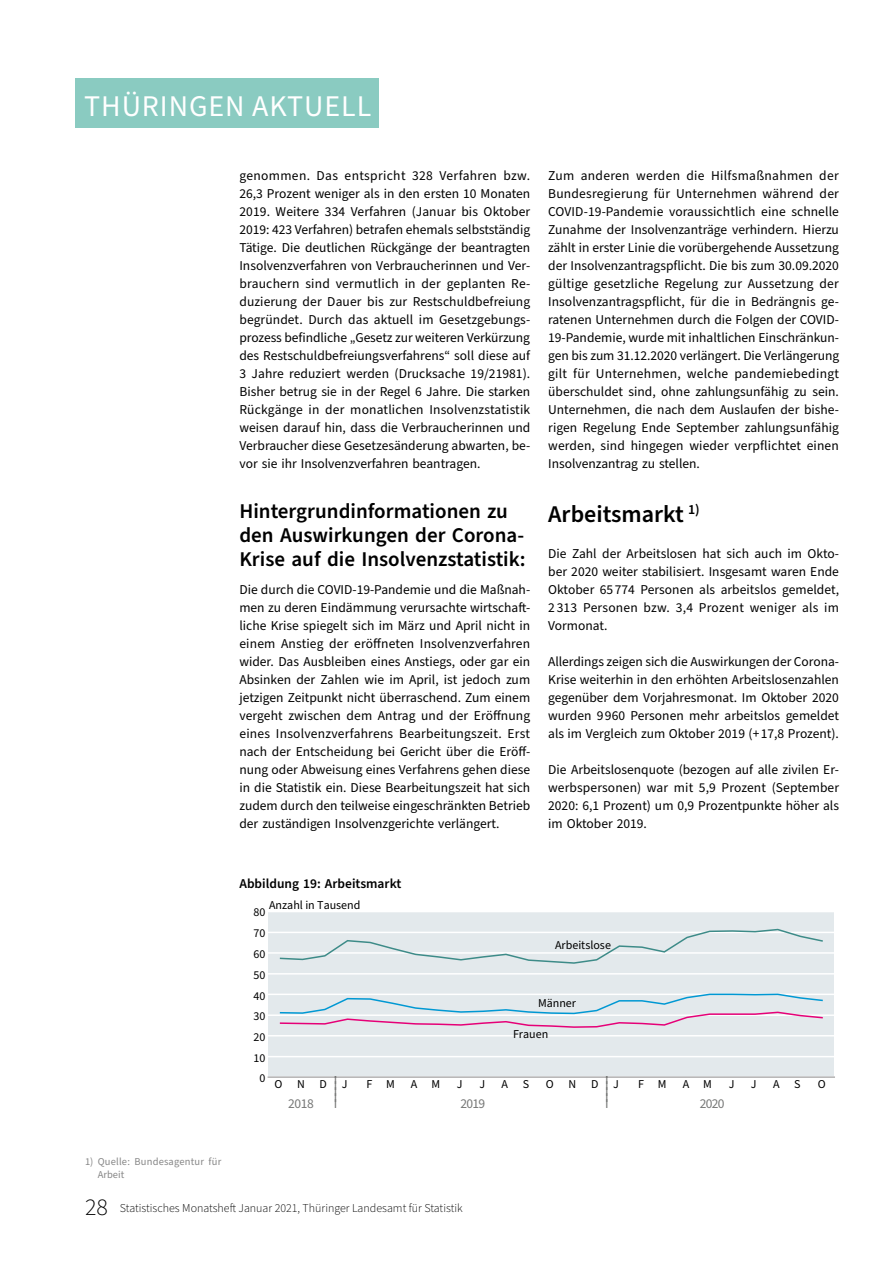
<style>
.page{position:relative;width:893px;height:1263px;background:#fff}
.page>*{position:absolute;margin:0;border:0;box-sizing:border-box;transform-origin:0 0}
.t1{font:30px "Source Sans Pro Regular 11";letter-spacing:.03em;color:#fff}
.t2{font:24px "Source Sans Pro Semibold 3";color:#000}
.t3{font:21px/24px "Source Sans Pro Semibold 3";color:#000}
.t4{font:13.5px/18px "Source Sans Pro";color:#000;text-align:justify}
.t5{font:13.5px "Source Sans Pro Semibold 3";color:#000}
.t6{font:13.5px "Source Sans Pro Regular 29";letter-spacing:-.05em;color:#777877}
.t7{font:12px "Source Sans Pro Regular 29";color:#000}
.t8{font:12px "Source Sans Pro Light 3";color:#000}
.t9{font:10.5px/12.6px "Source Sans Pro";letter-spacing:.015em;color:#878787}
.s1{font-size:24px}
</style>
<div class="page">
<div style="left:76px;top:79px;width:303px;height:49px;background:#8acbc1"></div>
<div style="left:268px;top:911px;width:566px;height:166px;background:#e3e9ec"></div>
<hr style="left:268px;top:911px;width:567px;height:1px;background:#fff">
<hr style="left:268px;top:932px;width:567px;height:1px;background:#fff">
<hr style="left:268px;top:952px;width:567px;height:2px;background:#fff">
<hr style="left:268px;top:973px;width:567px;height:1px;background:#fff">
<hr style="left:268px;top:993px;width:567px;height:2px;background:#fff">
<hr style="left:268px;top:1014px;width:567px;height:2px;background:#fff">
<hr style="left:268px;top:1035px;width:567px;height:1px;background:#fff">
<hr style="left:268px;top:1056px;width:567px;height:1px;background:#fff">
<hr style="left:268px;top:1076px;width:567px;height:2px;background:#b3b2b2">
<svg style="left:279px;top:928px;width:544px;height:36px"></svg>
<svg style="left:278px;top:993px;width:546px;height:35px"></svg>
<h1 class="t1" style="left:84px;top:86px;width:289px">THÜRINGEN AKTUELL</h1>
<p class="t4" style="left:239px;top:167px;width:292px">genommen. Das entspricht 328 Verfahren bzw.<br>26,3 Prozent weniger als in den ersten 10 Monaten 2019. Weitere 334 Verfahren (Januar bis Oktober 2019: 423 Verfahren) betrafen ehemals selbstständig Tätige. Die deutlichen Rückgänge der beantragten Insolvenzverfahren von Verbraucherinnen und Ver&shy;brauchern sind vermutlich in der geplanten Re&shy;duzierung der Dauer bis zur Restschuldbefreiung begründet. Durch das aktuell im Gesetzgebungs&shy;prozess befindliche „Gesetz zur weiteren Verkürzung des Restschuldbefreiungsverfahrens“ soll diese auf 3 Jahre reduziert werden (Drucksache 19/21981).<br>Bisher betrug sie in der Regel 6 Jahre. Die starken Rückgänge in der monatlichen Insolvenzstatistik weisen darauf hin, dass die Verbraucherinnen und Verbraucher diese Gesetzesänderung abwarten, be&shy;vor sie ihr Insolvenzverfahren beantragen.</p>
<h3 class="t3" style="left:239px;top:499px;width:288px">Hintergrundinformationen zu den Auswirkungen der Corona-<br>Krise auf die Insolvenzstatistik:</h3>
<p class="t4" style="left:239px;top:581px;width:292px">Die durch die COVID-19-Pandemie und die Maßnah&shy;men zu deren Eindämmung verursachte wirtschaft&shy;liche Krise spiegelt sich im März und April nicht in einem Anstieg der eröffneten Insolvenzverfahren wider. Das Ausbleiben eines Anstiegs, oder gar ein Absinken der Zahlen wie im April, ist jedoch zum jetzigen Zeitpunkt nicht überraschend. Zum einem vergeht zwischen dem Antrag und der Eröffnung eines Insolvenzverfahrens Bearbeitungszeit. Erst nach der Entscheidung bei Gericht über die Eröff&shy;nung oder Abweisung eines Verfahrens gehen diese in die Statistik ein. Diese Bearbeitungszeit hat sich zudem durch den teilweise eingeschränkten Betrieb der zuständigen Insolvenzgerichte verlängert.</p>
<p class="t4" style="left:548px;top:167px;width:292px">Zum anderen werden die Hilfsmaßnahmen der Bundesregierung für Unternehmen während der COVID-19-Pandemie voraussichtlich eine schnelle Zunahme der Insolvenzanträge verhindern. Hierzu zählt in erster Linie die vorübergehende Aussetzung der Insolvenzantragspflicht. Die bis zum 30.09.2020 gültige gesetzliche Regelung zur Aussetzung der Insolvenzantragspflicht, für die in Bedrängnis ge&shy;ratenen Unternehmen durch die Folgen der COVID-19-Pandemie, wurde mit inhaltlichen Einschränkun&shy;gen bis zum 31.12.2020 verlängert. Die Verlängerung gilt für Unternehmen, welche pandemiebedingt überschuldet sind, ohne zahlungsunfähig zu sein.<br>Unternehmen, die nach dem Auslaufen der bishe&shy;rigen Regelung Ende September zahlungsunfähig werden, sind hingegen wieder verpflichtet einen Insolvenzantrag zu stellen.</p>
<h2 class="t2" style="left:548px;top:498px;width:153px">Arbeitsmarkt <sup>1)</sup></h2>
<p class="t4" style="left:548px;top:545px;width:292px">Die Zahl der Arbeitslosen hat sich auch im Okto&shy;ber 2020 weiter stabilisiert. Insgesamt waren Ende Oktober 65 774 Personen als arbeitslos gemeldet, 2 313 Personen bzw. 3,4 Prozent weniger als im Vormonat.</p>
<p class="t4" style="left:548px;top:653px;width:292px">Allerdings zeigen sich die Auswirkungen der Corona-Krise weiterhin in den erhöhten Arbeitslosenzahlen gegenüber dem Vorjahresmonat. Im Oktober 2020 wurden 9 960 Personen mehr arbeitslos gemeldet als im Vergleich zum Oktober 2019 (+ 17,8 Prozent).</p>
<p class="t4" style="left:548px;top:761px;width:292px">Die Arbeitslosenquote (bezogen auf alle zivilen Er&shy;werbspersonen) war mit 5,9 Prozent (September 2020: 6,1 Prozent) um 0,9 Prozentpunkte höher als im Oktober 2019.</p>
<p class="t5" style="left:239px;top:875px;width:163px">Abbildung 19: Arbeitsmarkt</p>
<p class="t7" style="left:269px;top:897px;width:93px">Anzahl in Tausend</p>
<p class="t7" style="left:253px;top:904px;width:13px">80</p>
<p class="t7" style="left:253px;top:925px;width:13px">70</p>
<p class="t7" style="left:253px;top:946px;width:13px">60</p>
<p class="t7" style="left:253px;top:967px;width:13px">50</p>
<p class="t7" style="left:555px;top:936px;width:57px">Arbeitslose</p>
<p class="t9" style="left:98px;top:1156px;width:125px;text-indent:-13px">1) Quelle: Bundesagentur für<br>Arbeit</p>
<p class="t7" style="left:253px;top:988px;width:13px">40</p>
<p class="t7" style="left:253px;top:1008px;width:13px">30</p>
<p class="t7" style="left:253px;top:1029px;width:13px">20</p>
<p class="t7" style="left:253px;top:1049px;width:13px">10</p>
<p class="t7" style="left:259px;top:1070px;width:7px">0</p>
<p class="t7" style="left:538px;top:995px;width:40px">Männer</p>
<p class="t7" style="left:513px;top:1025px;width:37px">Frauen</p>
<p class="t6" style="left:334px;top:1065px;width:5px">I</p>
<p class="t6" style="left:605px;top:1065px;width:5px">I</p>
<p class="t6" style="left:334px;top:1071px;width:5px">I</p>
<p class="t6" style="left:605px;top:1071px;width:5px">I</p>
<p class="t6" style="left:334px;top:1077px;width:5px">I</p>
<p class="t6" style="left:605px;top:1077px;width:5px">I</p>
<p class="t6" style="left:334px;top:1083px;width:5px">I</p>
<p class="t6" style="left:605px;top:1083px;width:5px">I</p>
<p class="t6" style="left:334px;top:1089px;width:5px">I</p>
<p class="t6" style="left:605px;top:1089px;width:5px">I</p>
<p class="t7" style="left:274px;top:1076px;width:75px">ONDJ</p>
<p class="t7" style="left:367px;top:1076px;width:30px">F M</p>
<p class="t7" style="left:411px;top:1076px;width:31px">A M</p>
<p class="t7" style="left:457px;top:1076px;width:7px">J</p>
<p class="t7" style="left:479px;top:1076px;width:7px">J</p>
<p class="t7" style="left:502px;top:1076px;width:29px">A S</p>
<p class="t7" style="left:546px;top:1076px;width:75px">ONDJ</p>
<p class="t7" style="left:638px;top:1076px;width:30px">F M</p>
<p class="t7" style="left:683px;top:1076px;width:31px">A M</p>
<p class="t7" style="left:729px;top:1076px;width:7px">J</p>
<p class="t7" style="left:751px;top:1076px;width:7px">J</p>
<p class="t7" style="left:773px;top:1076px;width:29px">A S</p>
<p class="t7" style="left:818px;top:1076px;width:9px">O</p>
<p class="t6" style="left:288px;top:1095px;width:27px">2018</p>
<p class="t6" style="left:334px;top:1095px;width:5px">I</p>
<p class="t6" style="left:461px;top:1095px;width:26px">2019</p>
<p class="t6" style="left:605px;top:1095px;width:5px">I</p>
<p class="t6" style="left:700px;top:1095px;width:26px">2020</p>
<p class="t8" style="left:85px;top:1200px;width:379px"><span class="s1">28</span> Statistisches Monatsheft Januar 2021, Thüringer Landesamt für Statistik</p>
</div>
